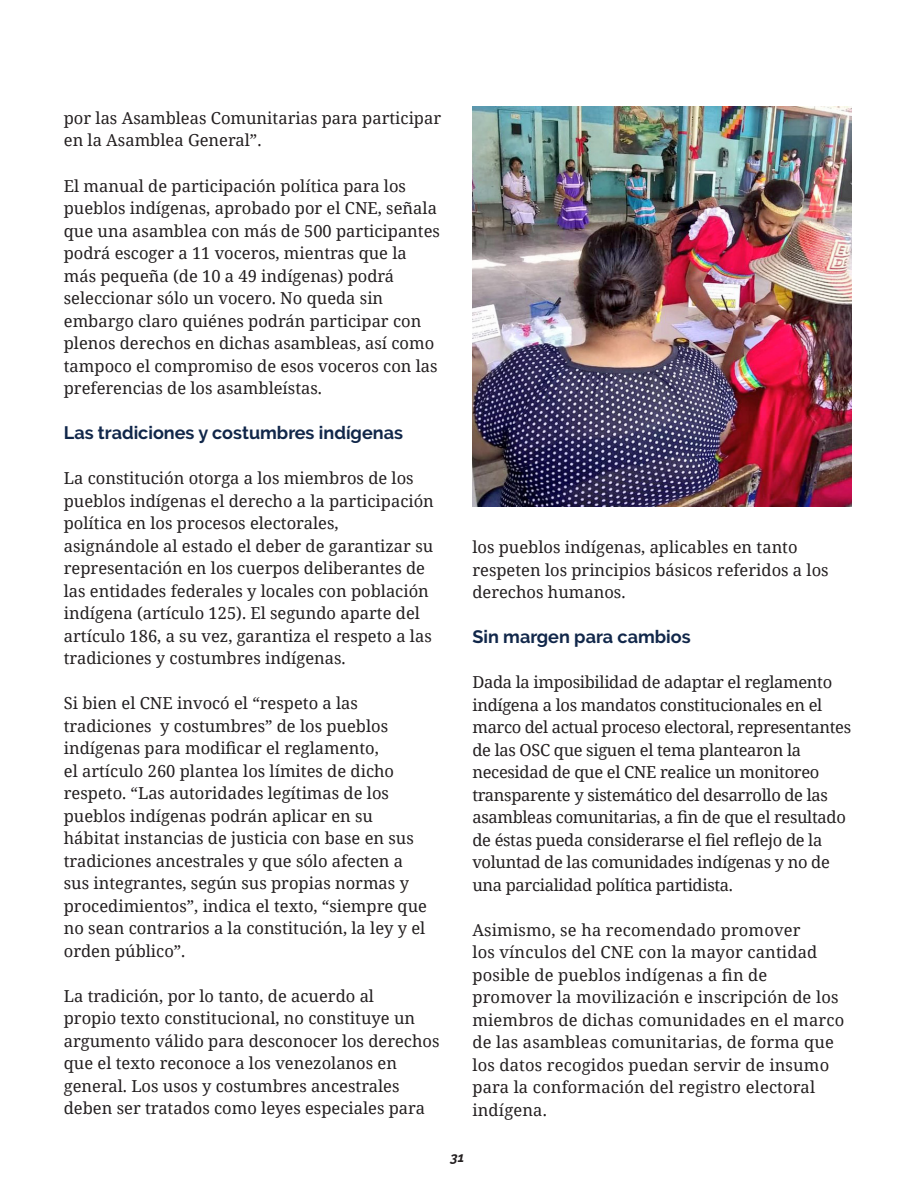
<style>
.page{position:relative;width:915px;height:1191px;background:#fff}
.page>*{position:absolute;margin:0;border:0;box-sizing:border-box;transform-origin:0 0}
.Subtitulo{font:700 18px "Raleway";color:#11274a}
.t1{font:16.5px/22.5px "Noto Serif";color:#231f20}
.t2{font:16.5px/22.5px "Noto Serif";letter-spacing:-.02em;color:#231f20}
.t3{font:italic 700 13.5px "Raleway";color:#231f20}
</style>
<div class="page">
<img style="left:472px;top:106px;width:378px;height:401px">
<p class="t1" style="left:64px;top:106px;width:379px">por las Asambleas Comunitarias para participar en la Asamblea General”.</p>
<p class="t1" style="left:64px;top:174px;width:377px">El manual de participación política para los pueblos indígenas, aprobado por el CNE, señala que una asamblea con más de 500 participantes podrá escoger a 11 voceros, mientras que la más pequeña (de 10 a 49 indígenas) podrá seleccionar sólo un vocero. No queda sin embargo claro quiénes podrán participar con plenos derechos en dichas asambleas, así como tampoco el compromiso de esos voceros con las preferencias de los asambleístas.</p>
<p class="Subtitulo" style="left:64px;top:422px;width:340px">Las tradiciones y costumbres indígenas</p>
<p class="t1" style="left:64px;top:466px;width:371px">La constitución otorga a los miembros de los pueblos indígenas el derecho a la participación política en los procesos electorales, asignándole al estado el deber de garantizar su representación en los cuerpos deliberantes de las entidades federales y locales con población indígena (artículo 125). El segundo aparte del artículo 186, a su vez, garantiza el respeto a las tradiciones y costumbres indígenas.</p>
<p class="t1" style="left:64px;top:691px;width:364px">Si bien el CNE invocó el “respeto a las tradiciones y costumbres” de los pueblos indígenas para modificar el reglamento,<br>el artículo 260 plantea los límites de dicho respeto. “Las autoridades legítimas de los pueblos indígenas podrán aplicar en su hábitat instancias de justicia con base en sus tradiciones ancestrales y que sólo afecten a sus integrantes, según sus propias normas y procedimientos”, indica el texto, “siempre que no sean contrarios a la constitución, la ley y el orden público”.</p>
<p class="t1" style="left:64px;top:984px;width:377px">La tradición, por lo tanto, de acuerdo al<br>propio texto constitucional, no constituye un argumento válido para desconocer los derechos que el texto reconoce a los venezolanos en general. Los usos y costumbres ancestrales deben ser tratados como leyes especiales para</p>
<p class="t1" style="left:472px;top:535px;width:357px">los pueblos indígenas, aplicables en tanto respeten los principios básicos referidos a los derechos humanos.</p>
<p class="Subtitulo" style="left:472px;top:626px;width:220px">Sin margen para cambios</p>
<p class="t2" style="left:472px;top:670px;width:380px">Dada la imposibilidad de adaptar el reglamento indígena a los mandatos constitucionales en el marco del actual proceso electoral, representantes de las OSC que siguen el tema plantearon la necesidad de que el CNE realice un monitoreo transparente y sistemático del desarrollo de las asambleas comunitarias, a fin de que el resultado de éstas pueda considerarse el fiel reflejo de la voluntad de las comunidades indígenas y no de una parcialidad política partidista.</p>
<p class="t1" style="left:472px;top:918px;width:373px">Asimismo, se ha recomendado promover<br>los vínculos del CNE con la mayor cantidad posible de pueblos indígenas a fin de promover la movilización e inscripción de los miembros de dichas comunidades en el marco de las asambleas comunitarias, de forma que los datos recogidos puedan servir de insumo para la conformación del registro electoral indígena.</p>
<p class="t3" style="left:450px;top:1149px;width:15px">31</p>
</div>
